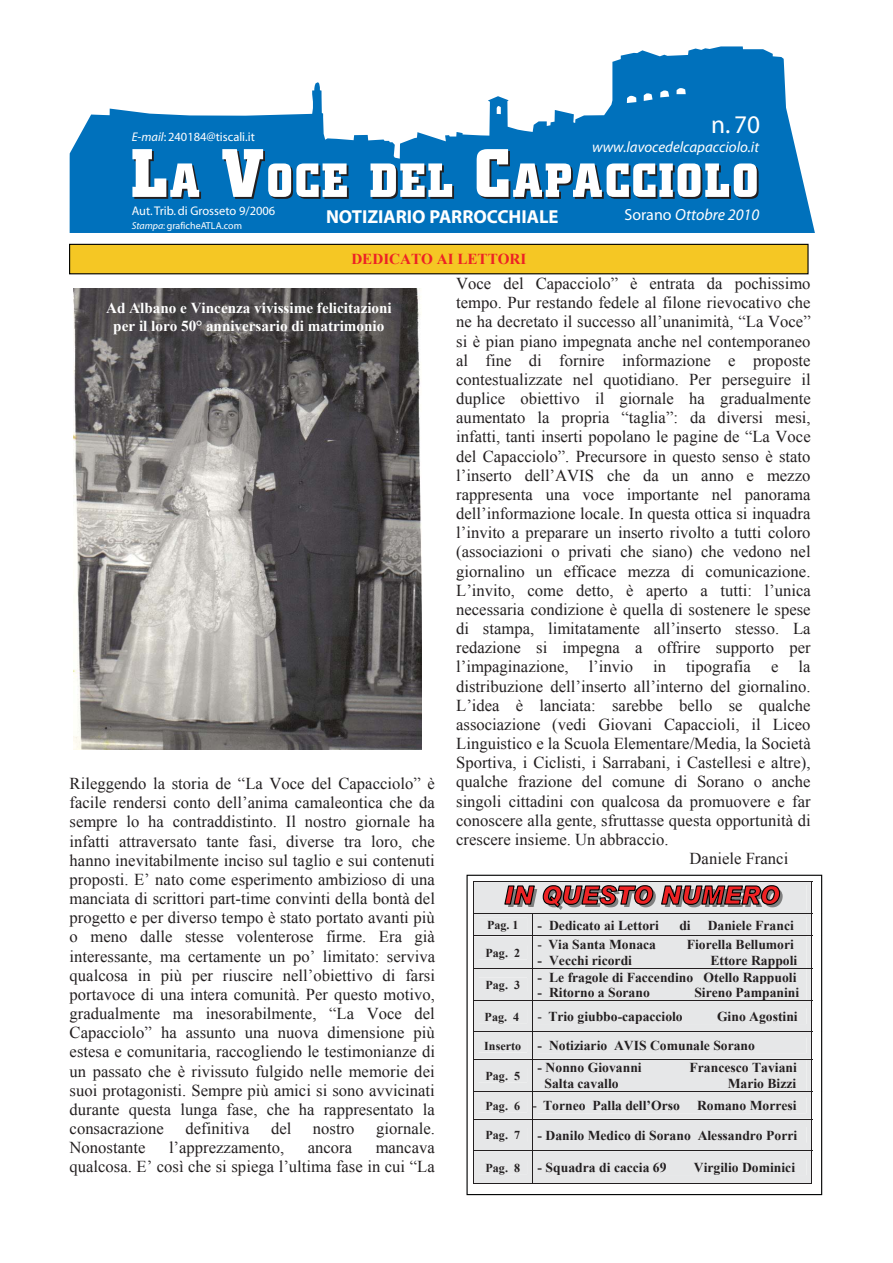
<style>
.page{position:relative;width:893px;height:1263px;background:#fff}
.page>*{position:absolute;margin:0;border:0;box-sizing:border-box;transform-origin:0 0}
.t1{font:25.5px "Myriad";color:#fff}
.t2{font:700 18.9px "Myriad";color:#fff}
.t3{font:16.65px/19.2px "Times New Roman";color:#231f20;text-align:justify}
.t4{font:italic 16.05px "Myriad";color:#fff}
.t5{font:700 15.15px/17.9px "Times New Roman";color:#fff;text-align:center}
.t6{font:700 15.15px "Times New Roman";color:#ed2224}
.t7{font:italic 15px "Myriad";color:#fff}
.t8{font:700 13.65px/29.2px "Times New Roman";color:#231f20}
.t9{font:12.6px "Myriad";color:#fff}
.t10{font:700 12.15px "Times New Roman";color:#231f20}
.t11{font:10.05px "Myriad";color:#fff}
.s1{font-style:italic}
.s2{font-style:normal}
.s3{font-weight:400}
.s4{font-size:12.15px}
</style>
<div class="page">
<svg style="left:70px;top:46px;width:745px;height:187px;fill:#0071bc"></svg>
<svg style="left:132px;top:149px;width:69px;height:50px"></svg>
<svg style="left:222px;top:149px;width:127px;height:50px"></svg>
<svg style="left:370px;top:163px;width:84px;height:36px"></svg>
<svg style="left:476px;top:149px;width:282px;height:50px"></svg>
<div style="left:70px;top:244px;width:738px;height:30px;background:#f5c724"></div>
<div style="left:69px;top:244px;width:739px;height:30px;border:1px solid #010202"></div>
<div style="left:466px;top:875px;width:356px;height:320px;border:1px solid #010202"></div>
<svg style="left:473px;top:881px;width:339px;height:303px;background:#d9d5d6"></svg>
<img style="left:74px;top:289px;width:348px;height:460px">
<p class="t9" style="left:132px;top:132px;width:125px"><span class="s1">E-mail</span>: 240184@tiscali.it</p>
<p class="t9" style="left:132px;top:206px;width:145px">Aut. Trib. di Grosseto 9/2006</p>
<p class="t11" style="left:132px;top:222px;width:112px"><span class="s1">Stampa</span>: graficheATLA.com</p>
<p class="t2" style="left:326px;top:209px;width:234px">NOTIZIARIO PARROCCHIALE</p>
<p class="t6" style="left:351px;top:251px;width:177px">DEDICATO AI LETTORI</p>
<h1 class="t1" style="left:711px;top:115px;width:50px">n. 70</h1>
<p class="t7" style="left:592px;top:141px;width:168px">www.lavocedelcapacciolo.it</p>
<p class="t4" style="left:624px;top:209px;width:136px"><span class="s2">Sorano</span> Ottobre 2010</p>
<p class="t5" style="left:106px;top:299px;width:287px">Ad Albano e Vincenza vivissime felicitazioni per il loro 50° anniversario di matrimonio</p>
<p class="t3" style="left:70px;top:774px;width:367px">Rileggendo la storia de “La Voce del Capacciolo” è facile rendersi conto dell’anima camaleontica che da sempre lo ha contraddistinto. Il nostro giornale ha infatti attraversato tante fasi, diverse tra loro, che hanno inevitabilmente inciso sul taglio e sui contenuti proposti. E’ nato come esperimento ambizioso di una manciata di scrittori part-time convinti della bontà del progetto e per diverso tempo è stato portato avanti più o meno dalle stesse volenterose firme. Era già interessante, ma certamente un po’ limitato: serviva qualcosa in più per riuscire nell’obiettivo di farsi portavoce di una intera comunità. Per questo motivo, gradualmente ma inesorabilmente, “La Voce del Capacciolo” ha assunto una nuova dimensione più estesa e comunitaria, raccogliendo le testimonianze di un passato che è rivissuto fulgido nelle memorie dei suoi protagonisti. Sempre più amici si sono avvicinati durante questa lunga fase, che ha rappresentato la consacrazione</p>
<p class="t3" style="left:186px;top:1119px;width:65px">definitiva</p>
<p class="t3" style="left:271px;top:1119px;width:22px">del</p>
<p class="t3" style="left:313px;top:1119px;width:43px">nostro</p>
<p class="t3" style="left:376px;top:1119px;width:60px">giornale.</p>
<p class="t3" style="left:70px;top:1138px;width:77px">Nonostante</p>
<p class="t3" style="left:169px;top:1138px;width:117px">l’apprezzamento,</p>
<p class="t3" style="left:308px;top:1138px;width:46px">ancora</p>
<p class="t3" style="left:70px;top:1138px;width:367px;text-align:right">mancava<br>qualcosa. E’ così che si spiega l’ultima fase in cui “La</p>
<p class="t3" style="left:456px;top:274px;width:356px">Voce del Capacciolo” è entrata da pochissimo</p>
<p class="t3" style="left:456px;top:293px;width:356px">tempo. Pur restando fedele al filone rievocativo che</p>
<p class="t3" style="left:456px;top:312px;width:356px">ne ha decretato il successo all’unanimità, “La Voce”</p>
<p class="t3" style="left:456px;top:331px;width:356px">si è pian piano impegnata anche nel contemporaneo</p>
<p class="t3" style="left:456px;top:351px;width:356px">al fine di fornire informazione e proposte</p>
<p class="t3" style="left:456px;top:370px;width:356px">contestualizzate nel quotidiano. Per perseguire il</p>
<p class="t3" style="left:456px;top:389px;width:356px">duplice obiettivo il giornale ha gradualmente</p>
<p class="t3" style="left:456px;top:408px;width:356px">aumentato la propria “taglia”: da diversi mesi,</p>
<p class="t3" style="left:456px;top:427px;width:356px">infatti, tanti inserti popolano le pagine de “La Voce</p>
<p class="t3" style="left:456px;top:446px;width:356px">del Capacciolo”. Precursore in questo senso è stato</p>
<p class="t3" style="left:456px;top:466px;width:356px">l’inserto dell’AVIS che da un anno e mezzo</p>
<p class="t3" style="left:456px;top:485px;width:356px">rappresenta una voce importante nel panorama</p>
<p class="t3" style="left:456px;top:504px;width:356px">dell’informazione locale. In questa ottica si inquadra</p>
<p class="t3" style="left:456px;top:523px;width:356px">l’invito a preparare un inserto rivolto a tutti coloro</p>
<p class="t3" style="left:456px;top:542px;width:356px">(associazioni o privati che siano) che vedono nel</p>
<p class="t3" style="left:456px;top:561px;width:356px">giornalino un efficace mezza di comunicazione.</p>
<p class="t3" style="left:456px;top:581px;width:356px">L’invito, come detto, è aperto a tutti: l’unica</p>
<p class="t3" style="left:456px;top:600px;width:356px">necessaria condizione è quella di sostenere le spese</p>
<p class="t3" style="left:456px;top:619px;width:356px">di stampa, limitatamente all’inserto stesso. La</p>
<p class="t3" style="left:456px;top:638px;width:356px">redazione si impegna a offrire supporto per</p>
<p class="t3" style="left:456px;top:657px;width:356px">l’impaginazione, l’invio in tipografia e la</p>
<p class="t3" style="left:456px;top:676px;width:356px">distribuzione dell’inserto all’interno del giornalino.</p>
<p class="t3" style="left:456px;top:696px;width:356px">L’idea è lanciata: sarebbe bello se qualche</p>
<p class="t3" style="left:456px;top:715px;width:356px">associazione (vedi Giovani Capaccioli, il Liceo</p>
<p class="t3" style="left:456px;top:734px;width:356px">Linguistico e la Scuola Elementare/Media, la Società</p>
<p class="t3" style="left:456px;top:753px;width:356px">Sportiva, i Ciclisti, i Sarrabani, i Castellesi e altre),</p>
<p class="t3" style="left:456px;top:772px;width:356px">qualche frazione del comune di Sorano o anche</p>
<p class="t3" style="left:456px;top:791px;width:356px">singoli cittadini con qualcosa da promuovere e far</p>
<p class="t3" style="left:456px;top:811px;width:356px">conoscere alla gente, sfruttasse questa opportunità di</p>
<p class="t3" style="left:456px;top:830px;width:214px">crescere insieme. Un abbraccio.</p>
<p class="t3" style="left:689px;top:849px;width:100px">Daniele Franci</p>
<p class="t10" style="left:487px;top:918px;width:33px">Pag. 1</p>
<p class="t8" style="left:538px;top:910px;width:123px">- Dedicato ai Lettori</p>
<p class="t8" style="left:679px;top:910px;width:116px">di Daniele Franci</p>
<p class="t10" style="left:485px;top:946px;width:36px">Pag. 2</p>
<p class="t8" style="left:538px;top:930px;width:120px"><span class="s3">-</span> Via Santa Monaca</p>
<p class="t8" style="left:687px;top:930px;width:109px">Fiorella Bellumori</p>
<p class="t8" style="left:538px;top:946px;width:96px">- Vecchi ricordi</p>
<p class="t8" style="left:710px;top:946px;width:88px">Ettore Rappoli</p>
<p class="t10" style="left:485px;top:978px;width:36px">Pag. 3</p>
<p class="t8" style="left:538px;top:962px;width:260px">- Le fragole di Faccendino Otello Rappuoli</p>
<p class="t8" style="left:538px;top:978px;width:114px">- Ritorno a Sorano</p>
<p class="t8" style="left:694px;top:978px;width:106px">Sireno Pampanini</p>
<p class="t8" style="left:484px;top:1002px;width:315px;text-indent:233px">Gino Agostini<br><span class="s4">Inserto</span> - Notiziario AVIS Comunale Sorano</p>
<p class="t10" style="left:485px;top:1069px;width:36px">Pag. 5</p>
<p class="t10" style="left:485px;top:1010px;width:36px">Pag. 4</p>
<p class="t8" style="left:538px;top:1002px;width:147px"><span class="s3">-</span> Trio giubbo-capacciolo</p>
<p class="t8" style="left:538px;top:1053px;width:106px">- Nonno Giovanni</p>
<p class="t8" style="left:689px;top:1053px;width:109px">Francesco Taviani</p>
<p class="t8" style="left:544px;top:1069px;width:76px">Salta cavallo</p>
<p class="t8" style="left:728px;top:1069px;width:70px">Mario Bizzi</p>
<p class="t8" style="left:485px;top:1091px;width:196px"><span class="s4">Pag. 6</span> <span class="s3">-</span> Torneo Palla dell’Orso</p>
<p class="t8" style="left:697px;top:1091px;width:101px">Romano Morresi</p>
<p class="t10" style="left:485px;top:1128px;width:36px">Pag. 7</p>
<p class="t8" style="left:538px;top:1120px;width:261px">- Danilo Medico di Sorano Alessandro Porri</p>
<p class="t10" style="left:485px;top:1161px;width:36px">Pag. 8</p>
<p class="t8" style="left:538px;top:1153px;width:130px">- Squadra di caccia 69</p>
<p class="t8" style="left:694px;top:1153px;width:103px">Virgilio Dominici</p>
</div>
